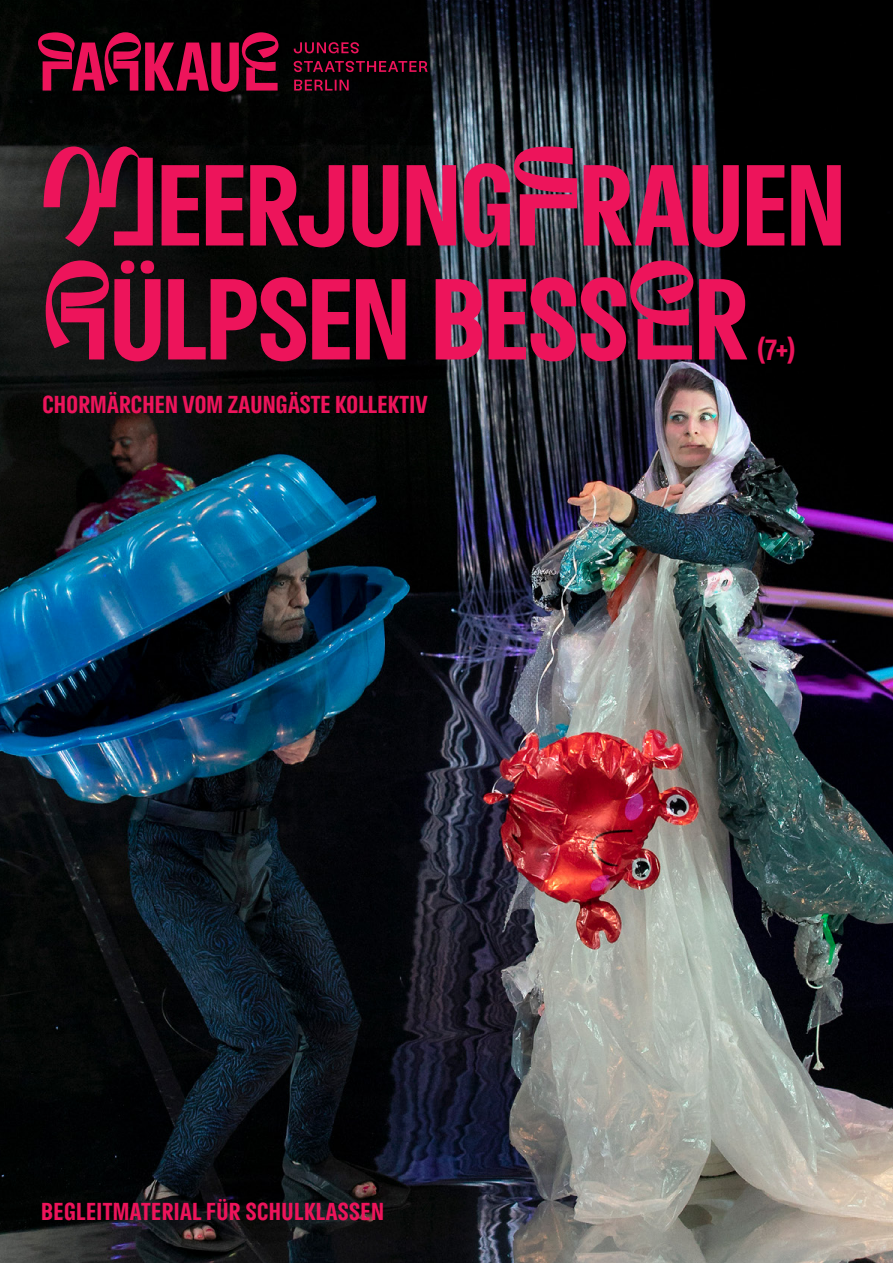
<style>
.page{position:relative;width:893px;height:1263px;background:#fff}
.page>*{position:absolute;margin:0;border:0;box-sizing:border-box;transform-origin:0 0}
.t1{font:112.5px/114px "Parkaue Langulaire";letter-spacing:-.02em;color:#ed145b}
.t2{font:28.5px "Parkaue Langulaire";color:#ed145b}
.t3{font:24px "Parkaue Langulaire";letter-spacing:.01em;color:#ed145b}
</style>
<div class="page">
<img style="left:0;top:0;width:893px;height:1263px">
<svg style="left:38px;top:32px;width:240px;height:60px;background:#6f0b2b"></svg>
<svg style="left:294px;top:80px;width:55px;height:11px"></svg>
<svg style="left:294px;top:61px;width:134px;height:11px"></svg>
<svg style="left:294px;top:42px;width:65px;height:11px"></svg>
<h1 class="t1" style="left:43px;top:148px;width:747px">MEERJUNGFRAUEN<br>RÜLPSEN BESSER</h1>
<p class="t2" style="left:757px;top:331px;width:39px">(7+)</p>
<p class="t3" style="left:43px;top:389px;width:387px">CHORMÄRCHEN VOM ZAUNGÄSTE KOLLEKTIV</p>
<p class="t3" style="left:41px;top:1196px;width:331px">BEGLEITMATERIAL FÜR SCHULKLASSEN</p>
</div>
